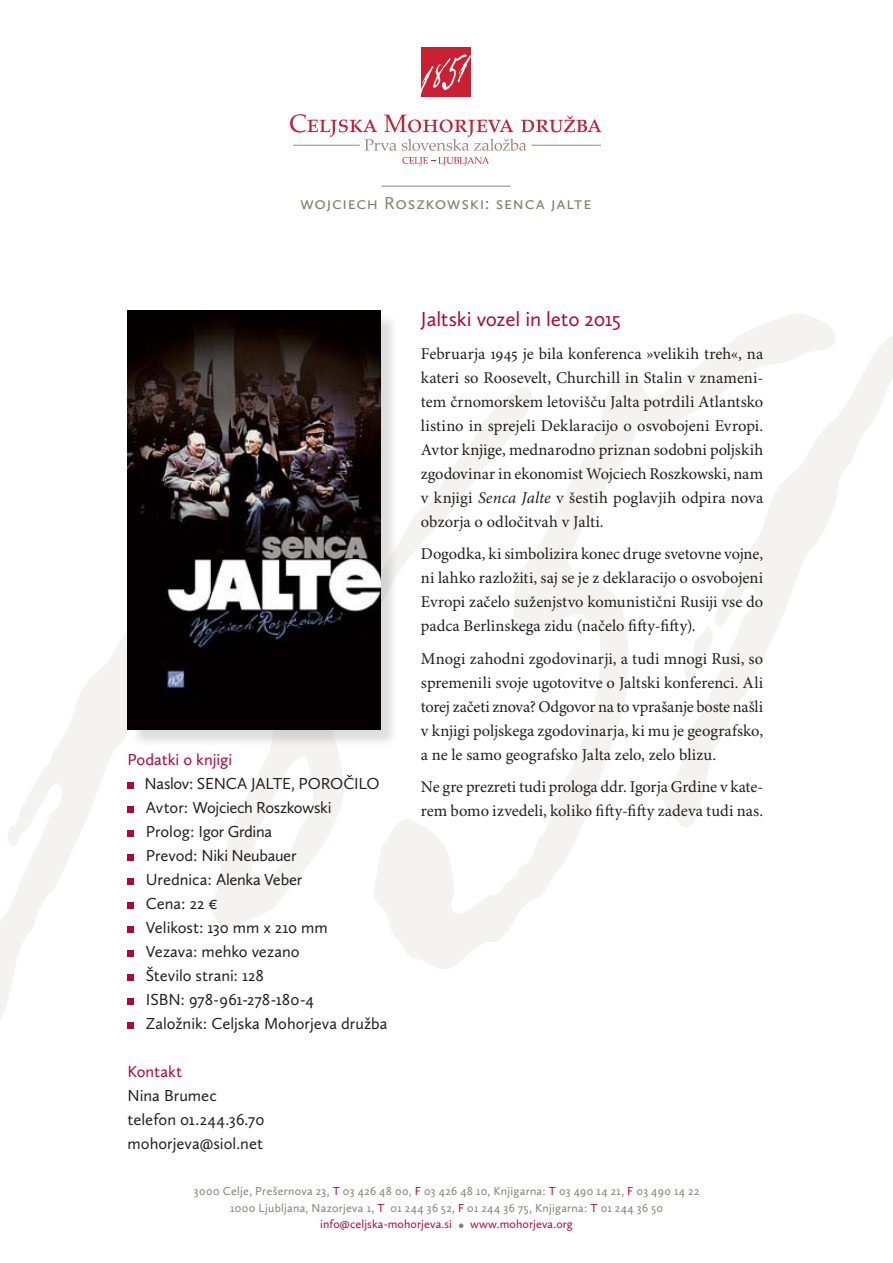
<style>
.page{position:relative;width:893px;height:1263px;background:#fff}
.page>*{position:absolute;margin:0;border:0;box-sizing:border-box;transform-origin:0 0}
.besedilo{font:21px "Calluna Sans";letter-spacing:-.01em;color:#b30437}
.besedilo-2{font:18px "Calluna Sans";letter-spacing:.035em;color:#887f6f}
.besedilo-3{font:16.5px/24px "Minion Pro";color:#231f20;text-align:justify}
.podatki_o_knjigi{font:16.5px "Calluna Sans";letter-spacing:-.005em;color:#231f20}
.podatki_o_knjigi-2{font:16.5px "Calluna Sans";letter-spacing:-.015em;color:#b30437}
.besedilo-4{font:12px "Calluna Sans";letter-spacing:.025em;color:#887f6f}
.t1{font:12px "Calluna Sans";letter-spacing:.01em;color:#b30437}
.s1{font-style:italic}
.s2{color:#b30437}
.s3{font-size:16.5px;color:#887f6f}
</style>
<div class="page">
<svg style="left:219px;top:747px;width:125px;height:182px"></svg>
<svg style="left:374px;top:314px;width:456px;height:655px"></svg>
<svg style="left:0;top:524px;width:219px;height:501px"></svg>
<svg style="left:6px;top:789px;width:34px;height:61px"></svg>
<svg style="left:655px;top:327px;width:238px;height:515px"></svg>
<div style="left:421px;top:47px;width:50px;height:50px;background:#cb1f32"></div>
<svg style="left:421px;top:54px;width:50px;height:39px"></svg>
<svg style="left:290px;top:114px;width:312px;height:37px"></svg>
<hr style="left:293px;top:145px;width:67px;height:1px;background:#9e887e">
<hr style="left:532px;top:145px;width:69px;height:1px;background:#9e887e">
<svg style="left:402px;top:157px;width:87px;height:8px"></svg>
<svg style="left:128px;top:783px;width:6px;height:6px"></svg>
<svg style="left:128px;top:807px;width:6px;height:6px"></svg>
<svg style="left:128px;top:831px;width:6px;height:6px"></svg>
<svg style="left:128px;top:855px;width:6px;height:6px"></svg>
<svg style="left:128px;top:879px;width:6px;height:6px"></svg>
<svg style="left:128px;top:903px;width:6px;height:6px"></svg>
<svg style="left:128px;top:927px;width:6px;height:6px"></svg>
<svg style="left:128px;top:951px;width:6px;height:6px"></svg>
<svg style="left:128px;top:975px;width:6px;height:6px"></svg>
<svg style="left:128px;top:999px;width:6px;height:6px"></svg>
<svg style="left:128px;top:1023px;width:6px;height:6px"></svg>
<hr style="left:381px;top:186px;width:129px;height:1px;background:#887f6f">
<div style="left:130px;top:313px;width:269px;height:434px;background:#231f20;opacity:.15"></div>
<img style="left:128px;top:310px;width:252px;height:419px">
<p class="besedilo-2" style="left:300px;top:192px;width:293px">wojciech Roszkowski: senca jalte</p>
<p class="podatki_o_knjigi-2" style="left:128px;top:749px;width:106px">Podatki o knjigi</p>
<p class="podatki_o_knjigi" style="left:144px;top:773px;width:237px">Naslov: SENCA JALTE, POROČILO</p>
<p class="podatki_o_knjigi" style="left:146px;top:797px;width:187px">Avtor: Wojciech Roszkowski</p>
<p class="podatki_o_knjigi" style="left:146px;top:821px;width:128px">Prolog: Igor Grdina</p>
<p class="podatki_o_knjigi" style="left:146px;top:845px;width:152px">Prevod: Niki Neubauer</p>
<p class="podatki_o_knjigi" style="left:146px;top:869px;width:158px">Urednica: Alenka Veber</p>
<p class="podatki_o_knjigi" style="left:146px;top:893px;width:73px">Cena: 22 €</p>
<p class="podatki_o_knjigi" style="left:146px;top:917px;width:183px">Velikost: 130 mm x 210 mm</p>
<p class="podatki_o_knjigi" style="left:146px;top:941px;width:155px">Vezava: mehko vezano</p>
<p class="podatki_o_knjigi" style="left:146px;top:965px;width:120px">Število strani: 128</p>
<p class="podatki_o_knjigi" style="left:146px;top:989px;width:170px">ISBN: 978-961-278-180-4</p>
<p class="podatki_o_knjigi" style="left:146px;top:1013px;width:243px">Založnik: Celjska Mohorjeva družba</p>
<p class="podatki_o_knjigi-2" style="left:128px;top:1061px;width:56px">Kontakt</p>
<p class="podatki_o_knjigi" style="left:128px;top:1085px;width:91px">Nina Brumec</p>
<p class="podatki_o_knjigi" style="left:128px;top:1109px;width:138px">telefon 01.244.36.70</p>
<p class="podatki_o_knjigi" style="left:128px;top:1133px;width:137px">mohorjeva@siol.net</p>
<p class="besedilo" style="left:421px;top:307px;width:201px">Jaltski vozel in leto 2015</p>
<p class="besedilo-3" style="left:421px;top:342px;width:344px">Februarja 1945 je bila konferenca »velikih treh«, na kateri so Roosevelt, Churchill in Stalin v znameni&shy;tem črnomorskem letovišču Jalta potrdili Atlantsko listino in sprejeli Deklaracijo o osvobojeni Evropi.<br>Avtor knjige, mednarodno priznan sodobni poljskih zgodovinar in ekonomist Wojciech Roszkowski, nam v knjigi <span class="s1">Senca Jalte</span> v šestih poglavjih odpira nova obzorja o odločitvah v Jalti.</p>
<p class="besedilo-3" style="left:421px;top:543px;width:344px">Dogodka, ki simbolizira konec druge svetovne vojne, ni lahko razložiti, saj se je z deklaracijo o osvobojeni Evropi začelo suženjstvo komunistični Rusiji vse do padca Berlinskega zidu (načelo fifty-fifty).</p>
<p class="besedilo-3" style="left:421px;top:647px;width:344px">Mnogi zahodni zgodovinarji, a tudi mnogi Rusi, so spremenili svoje ugotovitve o Jaltski konferenci. Ali torej začeti znova? Odgovor na to vprašanje boste našli v knjigi poljskega zgodovinarja, ki mu je geografsko, a ne le samo geografsko Jalta zelo, zelo blizu.</p>
<p class="besedilo-3" style="left:421px;top:776px;width:344px">Ne gre prezreti tudi prologa ddr. Igorja Grdine v kate&shy;rem bomo izvedeli, koliko fifty-fifty zadeva tudi nas.</p>
<p class="besedilo-4" style="left:194px;top:1184px;width:507px">3000 Celje, Prešernova 23, <span class="s2">T</span> 03 426 48 00, <span class="s2">F</span> 03 426 48 10, Knjigarna: <span class="s2">T</span> 03 490 14 21, <span class="s2">F</span> 03 490 14 22</p>
<p class="besedilo-4" style="left:230px;top:1201px;width:434px">1000 Ljubljana, Nazorjeva 1, <span class="s2">T</span> 01 244 36 52, <span class="s2">F</span> 01 244 36 75, Knjigarna: <span class="s2">T</span> 01 244 36 50</p>
<p class="t1" style="left:320px;top:1217px;width:254px">info@celjska-mohorjeva.si <span class="s3">•</span> www.mohorjeva.org</p>
</div>
